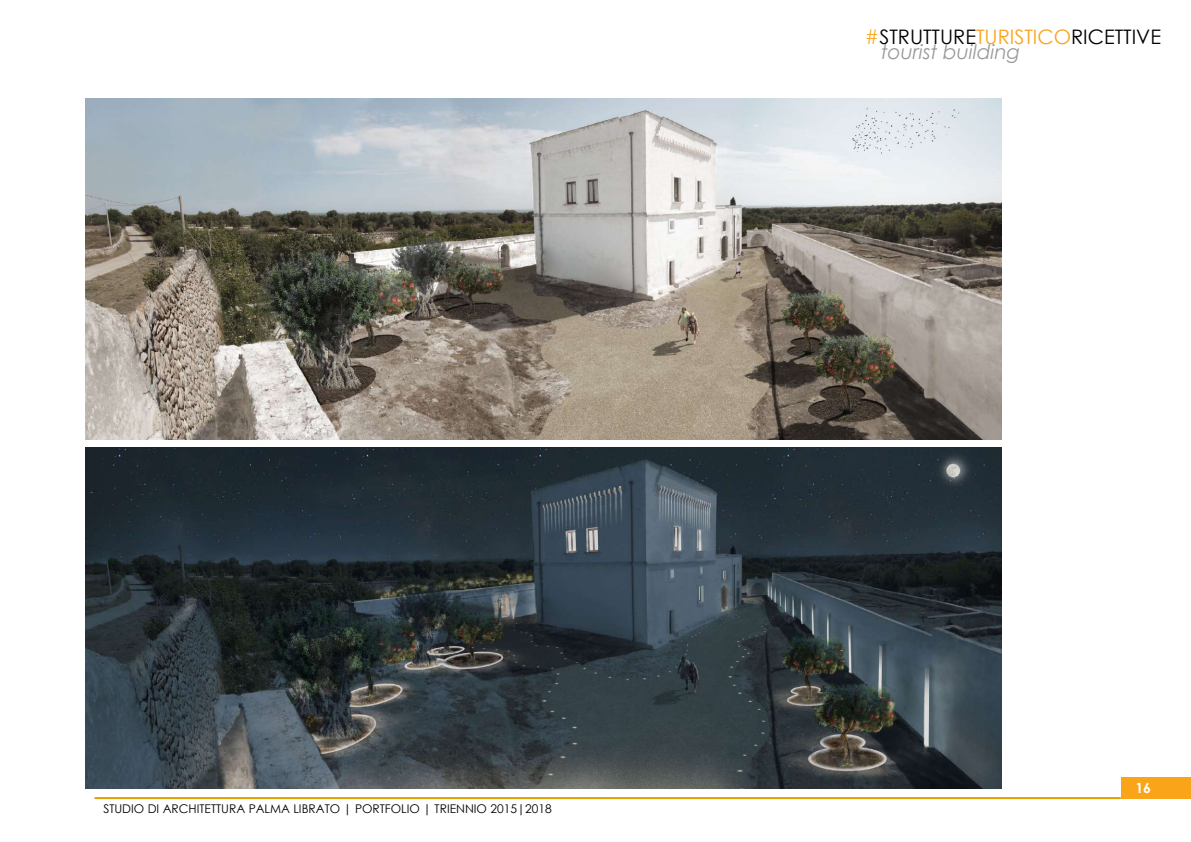
<style>
.page{position:relative;width:1191px;height:842px;background:#fff}
.page>*{position:absolute;margin:0;border:0;box-sizing:border-box;transform-origin:0 0}
.t1{font:20px "Century Gothic";color:#000}
.t2{font:italic 20px "Century Gothic";color:#97999c}
.t3{font:700 14px "Century Gothic";color:#fff}
.t4{font:12px "Century Gothic";color:#000}
.s1{color:#faa41a}
</style>
<div class="page">
<hr style="left:94px;top:797px;width:1026px;height:2px;background:#dfa200">
<div style="left:1120px;top:777px;width:70px;height:21px;background:#faa41a"></div>
<img style="left:85px;top:98px;width:916px;height:341px">
<img style="left:85px;top:448px;width:916px;height:341px">
<p class="t4" style="left:103px;top:800px;width:450px">STUDIO DI ARCHITETTURA PALMA LIBRATO | PORTFOLIO | TRIENNIO 2015|2018</p>
<h1 class="t1" style="left:865px;top:23px;width:297px"><span class="s1">#</span>STRUTTURE<span class="s1">TURISTICO</span>RICETTIVE</h1>
<h1 class="t2" style="left:880px;top:38px;width:142px">tourist building</h1>
<p class="t3" style="left:1135px;top:777px;width:17px">16</p>
</div>
